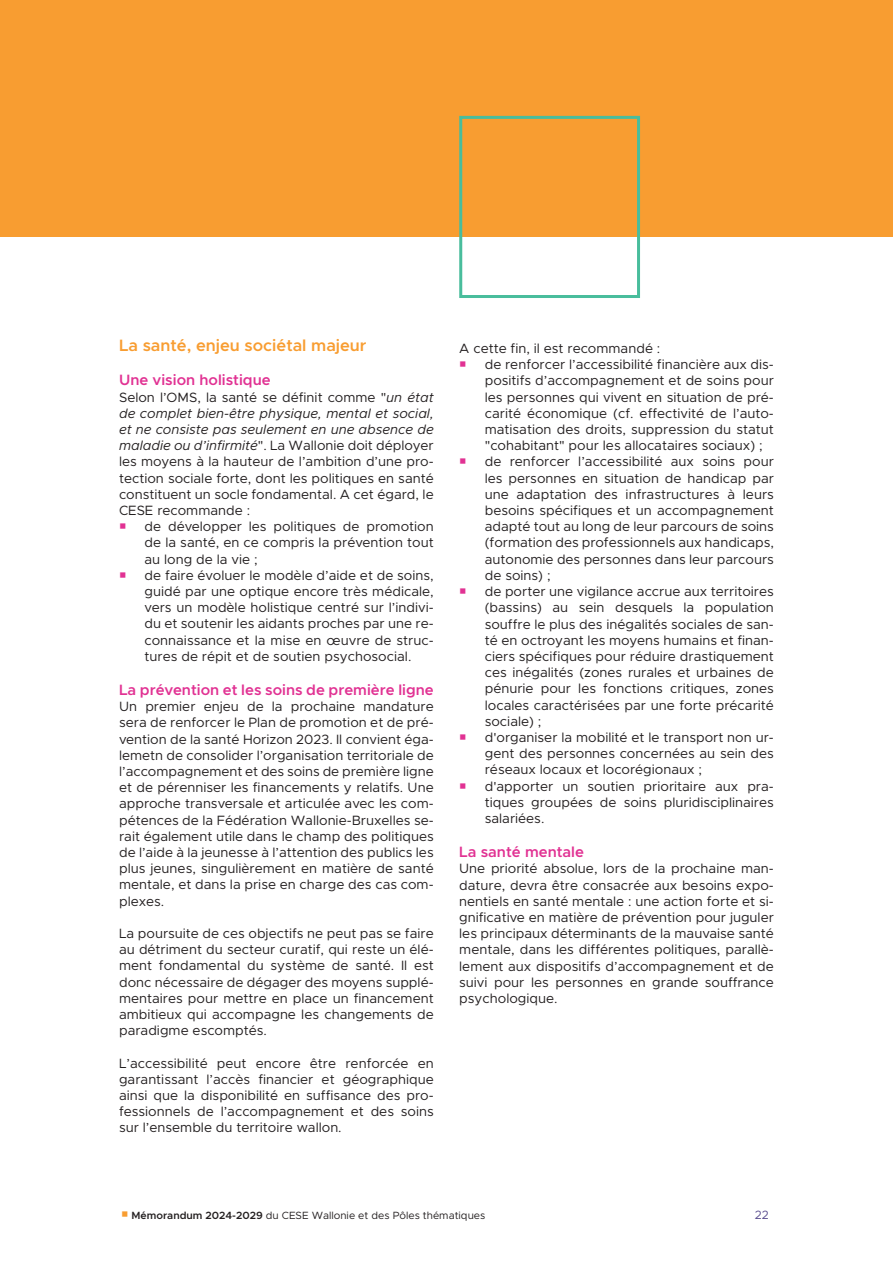
<style>
.page{position:relative;width:893px;height:1263px;background:#fff}
.page>*{position:absolute;margin:0;border:0;box-sizing:border-box;transform-origin:0 0}
.t1{font:600 16.5px "Metropolis";color:#f89d31}
.t2{font:600 15px "Metropolis";color:#e13293}
.t3{font:13.5px/16.2px "Metropolis";color:#231f20;text-align:justify}
.t4{font:12px "Metropolis";color:#5b4f8f}
.t5{font:10.5px "Metropolis";color:#231f20}
.s1{font-style:italic}
.s2{color:#f89d31}
.s3{font-weight:600}
</style>
<div class="page">
<div style="left:0;top:0;width:893px;height:236px;background:#f89d31"></div>
<div style="left:459px;top:116px;width:181px;height:182px;border:3px solid #49bd9c"></div>
<p class="t1" style="left:119px;top:335px;width:249px">La santé, enjeu sociétal majeur</p>
<p class="t2" style="left:119px;top:371px;width:153px">Une vision holistique</p>
<p class="t3" style="left:119px;top:389px;width:316px">Selon l’OMS, la santé se définit comme "<span class="s1">un état de complet bien-être physique, mental et social, et ne consiste pas seulement en une absence de maladie ou d’infirmité</span>". La Wallonie doit déployer les moyens à la hauteur de l’ambition d’une pro&shy;tection sociale forte, dont les politiques en santé constituent un socle fondamental. A cet égard, le CESE recommande :</p>
<p class="t3" style="left:145px;top:518px;width:291px;text-align:left">de développer les politiques de promotion de la santé, en ce compris la prévention tout au long de la vie ;<br>de faire évoluer le modèle d’aide et de soins, guidé par une optique encore très médicale, vers un modèle holistique centré sur l’indivi&shy;du et soutenir les aidants proches par une re&shy;connaissance et la mise en œuvre de struc&shy;tures de répit et de soutien psychosocial.</p>
<p class="t2" style="left:119px;top:680px;width:316px">La prévention et les soins de première ligne</p>
<p class="t3" style="left:119px;top:698px;width:316px">Un premier enjeu de la prochaine mandature sera de renforcer le Plan de promotion et de pré&shy;vention de la santé Horizon 2023. Il convient éga&shy;lemetn de consolider l’organisation territoriale de l’accompagnement et des soins de première ligne et de pérenniser les financements y relatifs. Une approche transversale et articulée avec les com&shy;pétences de la Fédération Wallonie-Bruxelles se&shy;rait également utile dans le champ des politiques de l’aide à la jeunesse à l’attention des publics les plus jeunes, singulièrement en matière de santé mentale, et dans la prise en charge des cas com&shy;plexes.</p>
<p class="t3" style="left:119px;top:925px;width:316px">La poursuite de ces objectifs ne peut pas se faire au détriment du secteur curatif, qui reste un élé&shy;ment fondamental du système de santé. Il est donc nécessaire de dégager des moyens supplé&shy;mentaires pour mettre en place un financement ambitieux qui accompagne les changements de paradigme escomptés.</p>
<p class="t3" style="left:119px;top:1055px;width:316px">L’accessibilité peut encore être renforcée en garantissant l’accès financier et géographique ainsi que la disponibilité en suffisance des pro&shy;fessionnels de l’accompagnement et des soins sur l’ensemble du territoire wallon.</p>
<p class="t3" style="left:485px;top:340px;width:291px;text-align:left;text-indent:-26px">A cette fin, il est recommandé :<br>de renforcer l’accessibilité financière aux dis&shy;positifs d’accompagnement et de soins pour les personnes qui vivent en situation de pré&shy;carité économique (cf. effectivité de l’auto&shy;matisation des droits, suppression du statut "cohabitant" pour les allocataires sociaux) ; de renforcer l’accessibilité aux soins pour les personnes en situation de handicap par une adaptation des infrastructures à leurs besoins spécifiques et un accompagnement adapté tout au long de leur parcours de soins (formation des professionnels aux handicaps, autonomie des personnes dans leur parcours de soins) ;<br>de porter une vigilance accrue aux territoires (bassins) au sein desquels la population souffre le plus des inégalités sociales de san&shy;té en octroyant les moyens humains et finan&shy;ciers spécifiques pour réduire drastiquement ces inégalités (zones rurales et urbaines de pénurie pour les fonctions critiques, zones locales caractérisées par une forte précarité sociale) ;<br>d'organiser la mobilité et le transport non ur&shy;gent des personnes concernées au sein des réseaux locaux et locorégionaux ; d'apporter un soutien prioritaire aux pra&shy;tiques groupées de soins pluridisciplinaires salariées.</p>
<p class="t2" style="left:459px;top:842px;width:126px">La santé mentale</p>
<p class="t3" style="left:459px;top:860px;width:316px">Une priorité absolue, lors de la prochaine man&shy;dature, devra être consacrée aux besoins expo&shy;nentiels en santé mentale : une action forte et si&shy;gnificative en matière de prévention pour juguler les principaux déterminants de la mauvaise santé mentale, dans les différentes politiques, parallè&shy;lement aux dispositifs d’accompagnement et de suivi pour les personnes en grande souffrance psychologique.</p>
<p class="t5" style="left:121px;top:1209px;width:366px"><span class="s2">○</span> <span class="s3">Mémorandum 2024-2029</span> du CESE Wallonie et des Pôles thématiques</p>
<p class="t4" style="left:755px;top:1207px;width:16px">22</p>
</div>
